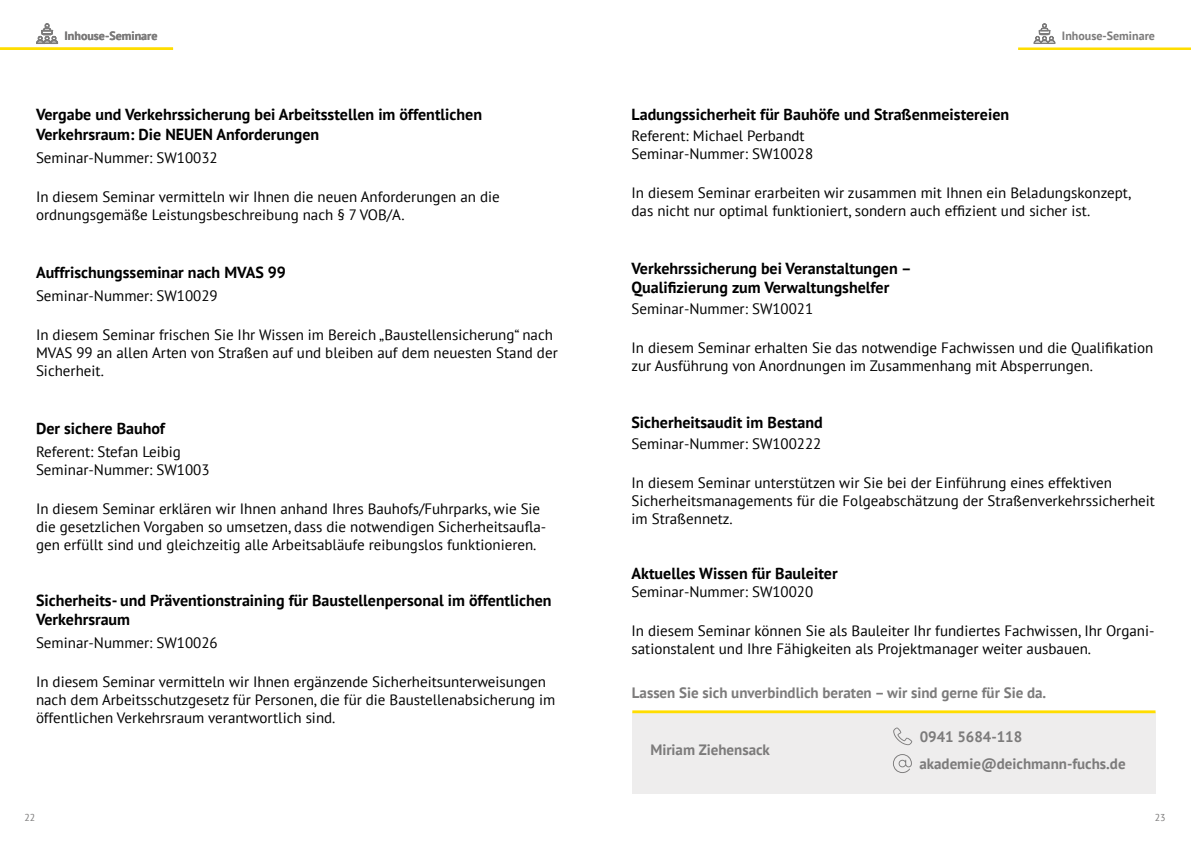
<style>
.page{position:relative;width:1191px;height:842px;background:#fff}
.page>*{position:absolute;margin:0;border:0;box-sizing:border-box;transform-origin:0 0}
.t1{font:700 16px/19.2px "PT Sans";color:#000}
.t2{font:15px/18px "PT Sans";color:#000}
.t3{font:700 15px "PT Sans";color:#7c7b7b}
.t4{font:700 12px "PT Sans";color:#7c7b7b}
.t5{font:10px "PT Sans";color:#7c7b7b}
</style>
<div class="page">
<hr style="left:1018px;top:47px;width:173px;height:3px;background:#fd0">
<svg style="left:1033px;top:23px;width:22px;height:25px"></svg>
<hr style="left:0;top:47px;width:173px;height:3px;background:#fd0">
<svg style="left:36px;top:23px;width:22px;height:25px"></svg>
<div style="left:632px;top:712px;width:523px;height:81px;background:#eeeded"></div>
<hr style="left:632px;top:710px;width:523px;height:3px;background:#fd0">
<svg style="left:893px;top:754px;width:19px;height:19px"></svg>
<svg style="left:893px;top:727px;width:19px;height:18px"></svg>
<p class="t4" style="left:64px;top:27px;width:95px">Inhouse-Seminare</p>
<p class="t4" style="left:1062px;top:27px;width:95px">Inhouse-Seminare</p>
<p class="t1" style="left:36px;top:105px;width:447px">Vergabe und Verkehrssicherung bei Arbeitsstellen im öffentlichen<br>Verkehrsraum: Die NEUEN Anforderungen</p>
<p class="t2" style="left:36px;top:149px;width:183px">Seminar-Nummer: SW10032</p>
<p class="t2" style="left:36px;top:187px;width:465px">In diesem Seminar vermitteln wir Ihnen die neuen Anforderungen an die ordnungsgemäße Leistungsbeschreibung nach § 7 VOB/A.</p>
<p class="t1" style="left:36px;top:262px;width:251px">Auffrischungsseminar nach MVAS 99</p>
<p class="t2" style="left:36px;top:287px;width:183px">Seminar-Nummer: SW10029</p>
<p class="t2" style="left:36px;top:326px;width:523px">In diesem Seminar frischen Sie Ihr Wissen im Bereich „Baustellensicherung“ nach<br>MVAS 99 an allen Arten von Straßen auf und bleiben auf dem neuesten Stand der<br>Sicherheit.</p>
<p class="t1" style="left:36px;top:418px;width:131px">Der sichere Bauhof</p>
<p class="t2" style="left:36px;top:443px;width:175px">Referent: Stefan Leibig<br>Seminar-Nummer: SW1003</p>
<p class="t2" style="left:36px;top:500px;width:512px">In diesem Seminar erklären wir Ihnen anhand Ihres Bauhofs/Fuhrparks, wie Sie die gesetzlichen Vorgaben so umsetzen, dass die notwendigen Sicherheitsaufla&shy;gen erfüllt sind und gleichzeitig alle Arbeitsabläufe reibungslos funktionieren.</p>
<p class="t1" style="left:36px;top:590px;width:517px">Sicherheits- und Präventionstraining für Baustellenpersonal im öffentlichen<br>Verkehrsraum</p>
<p class="t2" style="left:36px;top:634px;width:183px">Seminar-Nummer: SW10026</p>
<p class="t2" style="left:36px;top:673px;width:521px">In diesem Seminar vermitteln wir Ihnen ergänzende Sicherheitsunterweisungen nach dem Arbeitsschutzgesetz für Personen, die für die Baustellenabsicherung im öffentlichen Verkehrsraum verantwortlich sind.</p>
<p class="t1" style="left:631px;top:105px;width:379px">Ladungssicherheit für Bauhöfe und Straßenmeistereien</p>
<p class="t2" style="left:631px;top:127px;width:183px">Referent: Michael Perbandt<br>Seminar-Nummer: SW10028</p>
<p class="t2" style="left:631px;top:183px;width:501px">In diesem Seminar erarbeiten wir zusammen mit Ihnen ein Beladungskonzept, das nicht nur optimal funktioniert, sondern auch effizient und sicher ist.</p>
<p class="t1" style="left:631px;top:258px;width:282px">Verkehrssicherung bei Veranstaltungen –<br>Qualifizierung zum Verwaltungshelfer</p>
<p class="t2" style="left:631px;top:299px;width:183px">Seminar-Nummer: SW10021</p>
<p class="t2" style="left:631px;top:338px;width:523px">In diesem Seminar erhalten Sie das notwendige Fachwissen und die Qualifikation zur Ausführung von Anordnungen im Zusammenhang mit Absperrungen.</p>
<p class="t1" style="left:631px;top:413px;width:193px">Sicherheitsaudit im Bestand</p>
<p class="t2" style="left:631px;top:434px;width:191px">Seminar-Nummer: SW100222</p>
<p class="t2" style="left:631px;top:473px;width:525px">In diesem Seminar unterstützen wir Sie bei der Einführung eines effektiven<br>Sicherheitsmanagements für die Folgeabschätzung der Straßenverkehrssicherheit im Straßennetz.</p>
<p class="t1" style="left:631px;top:563px;width:208px">Aktuelles Wissen für Bauleiter</p>
<p class="t2" style="left:631px;top:582px;width:183px">Seminar-Nummer: SW10020</p>
<p class="t2" style="left:631px;top:621px;width:524px">In diesem Seminar können Sie als Bauleiter Ihr fundiertes Fachwissen, Ihr Organi&shy;sationstalent und Ihre Fähigkeiten als Projektmanager weiter ausbauen.</p>
<p class="t3" style="left:632px;top:683px;width:416px">Lassen Sie sich unverbindlich beraten – wir sind gerne für Sie da.</p>
<p class="t3" style="left:650px;top:740px;width:121px">Miriam Ziehensack</p>
<p class="t3" style="left:919px;top:727px;width:104px">0941 5684-118</p>
<p class="t3" style="left:919px;top:753px;width:208px">akademie@deichmann-fuchs.de</p>
<p class="t5" style="left:25px;top:811px;width:12px">22</p>
<p class="t5" style="left:1154px;top:811px;width:12px">23</p>
</div>
